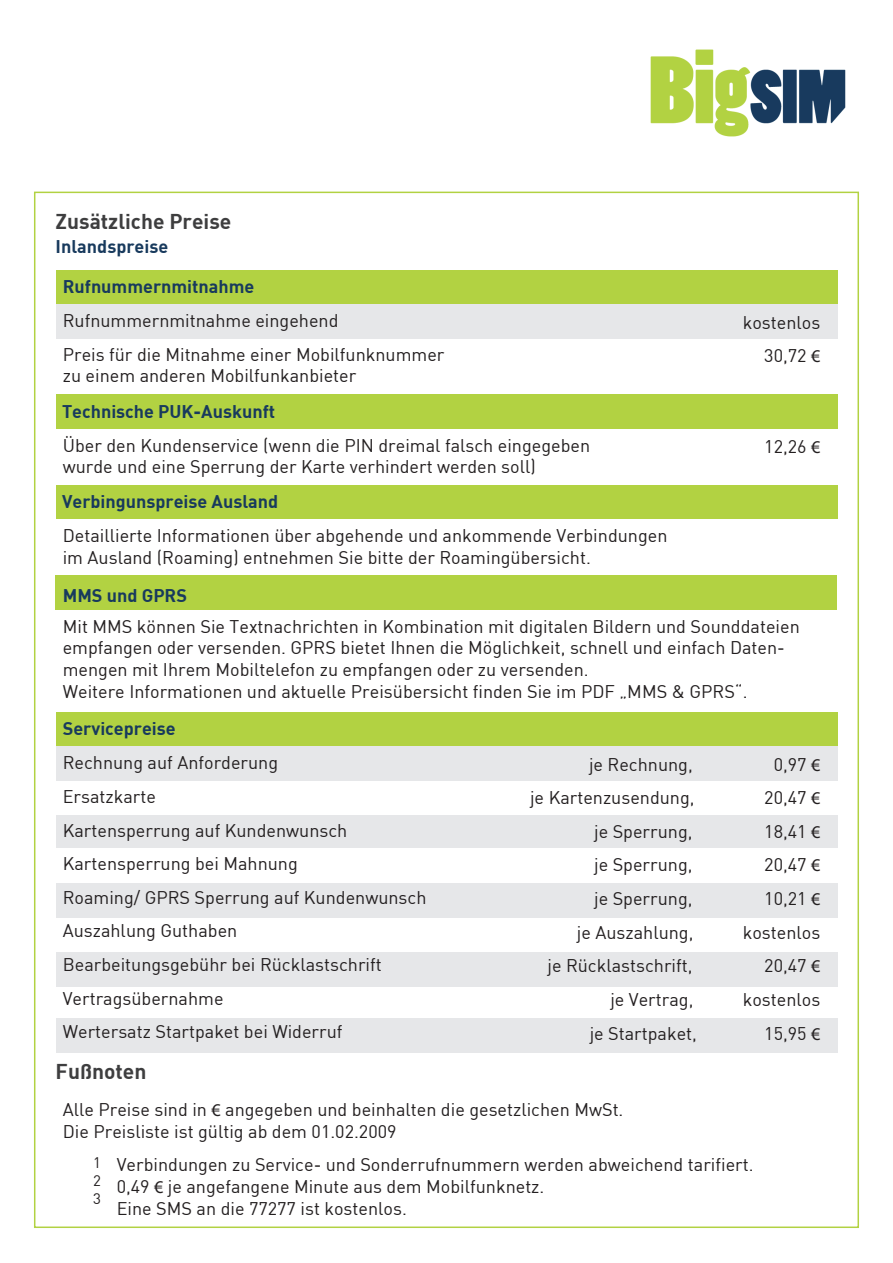
<style>
.page{position:relative;width:893px;height:1263px;background:#fff}
.page>*{position:absolute;margin:0;border:0;box-sizing:border-box;transform-origin:0 0}
.t1{font:700 21px "DIN";color:#3e3e3f}
.t2{font:18px/33.6px "DIN";color:#231f20}
.t3{font:700 18px "DIN";color:#183a5d}
.t4{font:15px/18px "DIN";color:#231f20;text-align:justify}
.s1{font-family:"Myriad Pro"}
</style>
<div class="page">
<div style="left:56px;top:952px;width:781px;height:34px;background:#e6e7e9"></div>
<div style="left:56px;top:883px;width:781px;height:34px;background:#e6e7e9"></div>
<div style="left:56px;top:1018px;width:781px;height:34px;background:#e6e7e9"></div>
<div style="left:56px;top:485px;width:781px;height:34px;background:#b2d242"></div>
<div style="left:56px;top:394px;width:781px;height:35px;background:#b2d242"></div>
<div style="left:56px;top:270px;width:781px;height:34px;background:#b2d242"></div>
<div style="left:56px;top:304px;width:781px;height:35px;background:#e6e7e9"></div>
<div style="left:56px;top:575px;width:781px;height:35px;background:#b2d242"></div>
<div style="left:56px;top:815px;width:781px;height:35px;background:#e6e7e9"></div>
<div style="left:56px;top:848px;width:781px;height:35px;background:#fff"></div>
<div style="left:56px;top:712px;width:781px;height:34px;background:#b2d242"></div>
<div style="left:56px;top:746px;width:781px;height:35px;background:#e6e7e9"></div>
<img style="left:650px;top:49px;width:196px;height:88px">
<p class="t1" style="left:56px;top:208px;width:177px">Zusätzliche Preise</p>
<p class="t3" style="left:56px;top:234px;width:114px">Inlandspreise</p>
<p class="t3" style="left:63px;top:275px;width:193px">Rufnummernmitnahme</p>
<p class="t2" style="left:63px;top:304px;width:383px">Rufnummernmitnahme eingehend<br>Preis für die Mitnahme einer Mobilfunknummer</p>
<p class="t2" style="left:63px;top:359px;width:295px">zu einem anderen Mobilfunkanbieter</p>
<p class="t3" style="left:62px;top:400px;width:215px">Technische PUK-Auskunft</p>
<p class="t2" style="left:743px;top:305px;width:79px;text-align:right">kostenlos<br>30,72 <span class="s1">€</span></p>
<p class="t2" style="left:63px;top:434px;width:529px;line-height:21.6px">Über den Kundenservice (wenn die PIN dreimal falsch eingegeben wurde und eine Sperrung der Karte verhindert werden soll)</p>
<p class="t2" style="left:764px;top:429px;width:58px">12,26 <span class="s1">€</span></p>
<p class="t3" style="left:62px;top:490px;width:218px">Verbingunspreise Ausland</p>
<p class="t2" style="left:63px;top:524px;width:606px;line-height:21.6px">Detaillierte Informationen über abgehende und ankommende Verbindungen im Ausland (Roaming) entnehmen Sie bitte der Roamingübersicht.</p>
<p class="t3" style="left:63px;top:584px;width:126px">MMS und GPRS</p>
<p class="t2" style="left:63px;top:615px;width:738px;line-height:21.6px">Mit MMS können Sie Textnachrichten in Kombination mit digitalen Bildern und Sounddateien empfangen oder versenden. GPRS bietet Ihnen die Möglichkeit, schnell und einfach Daten&shy;mengen mit Ihrem Mobiltelefon zu empfangen oder zu versenden.<br>Weitere Informationen und aktuelle Preisübersicht finden Sie im PDF „MMS &amp; GPRS“.</p>
<p class="t3" style="left:63px;top:717px;width:114px">Servicepreise</p>
<p class="t2" style="left:63px;top:746px;width:365px">Rechnung auf Anforderung<br>Ersatzkarte<br>Kartensperrung auf Kundenwunsch<br>Kartensperrung bei Mahnung<br>Roaming/ GPRS Sperrung auf Kundenwunsch<br>Auszahlung Guthaben<br>Bearbeitungsgebühr bei Rücklastschrift<br>Vertragsübernahme<br>Wertersatz Startpaket bei Widerruf</p>
<p class="t2" style="left:589px;top:747px;width:105px">je Rechnung,</p>
<p class="t2" style="left:774px;top:747px;width:48px">0,97 <span class="s1">€</span></p>
<p class="t2" style="left:530px;top:781px;width:166px">je Kartenzusendung,</p>
<p class="t2" style="left:764px;top:781px;width:58px">20,47 <span class="s1">€</span></p>
<p class="t2" style="left:594px;top:814px;width:100px">je Sperrung,</p>
<p class="t2" style="left:764px;top:814px;width:58px">18,41 <span class="s1">€</span></p>
<p class="t2" style="left:594px;top:848px;width:100px">je Sperrung,</p>
<p class="t2" style="left:764px;top:848px;width:58px">20,47 <span class="s1">€</span></p>
<p class="t2" style="left:594px;top:881px;width:100px">je Sperrung,</p>
<p class="t2" style="left:764px;top:881px;width:58px">10,21 <span class="s1">€</span></p>
<p class="t2" style="left:577px;top:915px;width:118px">je Auszahlung,</p>
<p class="t2" style="left:743px;top:915px;width:79px">kostenlos</p>
<p class="t2" style="left:547px;top:949px;width:147px">je Rücklastschrift,</p>
<p class="t2" style="left:764px;top:949px;width:58px">20,47 <span class="s1">€</span></p>
<p class="t2" style="left:610px;top:982px;width:85px">je Vertrag,</p>
<p class="t2" style="left:743px;top:982px;width:79px">kostenlos</p>
<p class="t2" style="left:590px;top:1016px;width:109px">je Startpaket,</p>
<p class="t2" style="left:764px;top:1016px;width:58px">15,95 <span class="s1">€</span></p>
<p class="t1" style="left:56px;top:1057px;width:92px">Fußnoten</p>
<p class="t2" style="left:63px;top:1098px;width:562px;line-height:21.6px">Alle Preise sind in <span class="s1">€</span> angegeben und beinhalten die gesetzlichen MwSt.<br>Die Preisliste ist gültig ab dem 01.02.2009</p>
<p class="t2" style="left:117px;top:1154px;width:638px;line-height:21.6px">Verbindungen zu Service- und Sonderrufnummern werden abweichend tarifiert.<br>0,49 <span class="s1">€</span> je angefangene Minute aus dem Mobilfunknetz.<br>Eine SMS an die 77277 ist kostenlos.</p>
<p class="t4" style="left:93px;top:1153px;width:9px">1<br>2<br>3</p>
</div>
